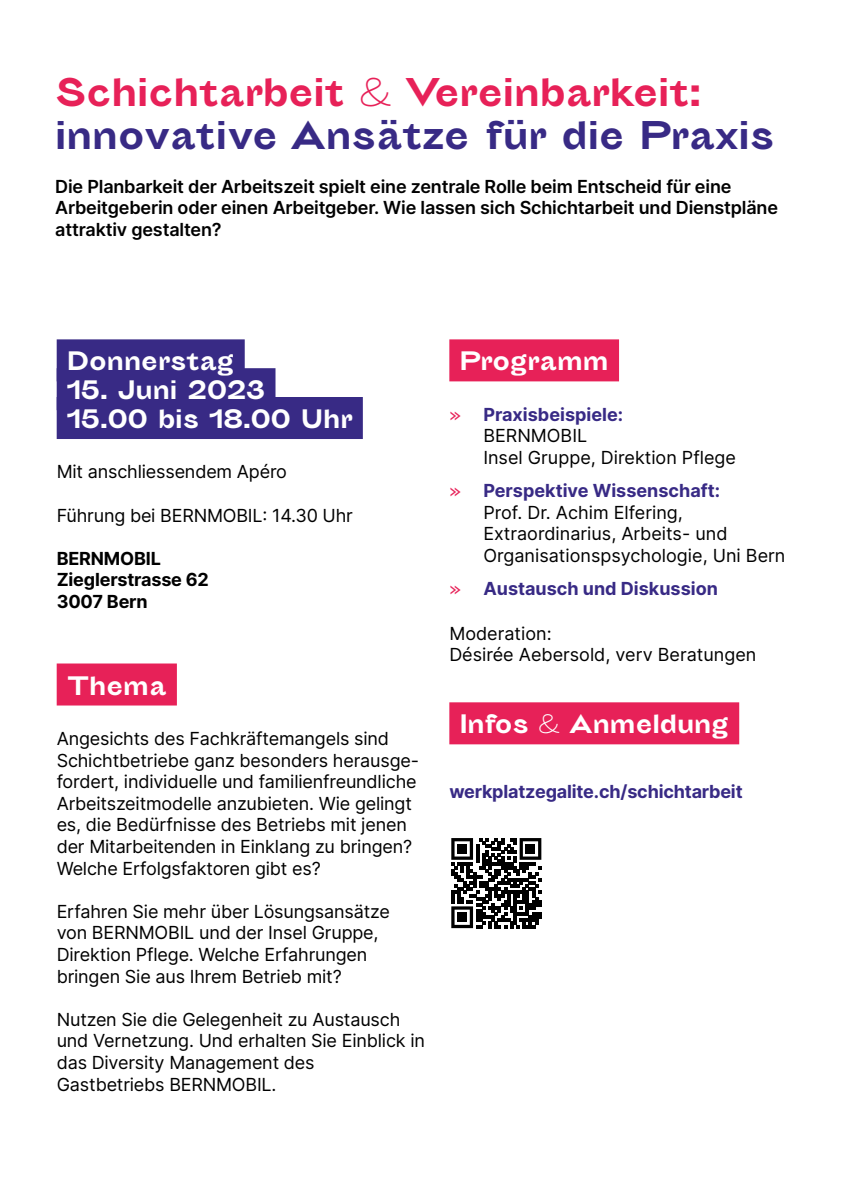
<style>
.page{position:relative;width:842px;height:1191px;background:#fff}
.page>*{position:absolute;margin:0;border:0;box-sizing:border-box;transform-origin:0 0}
.t1{font:36px "Sporting Grotesque XX Gras";color:#382a85}
.t2{font:36px "Sporting Grotesque XX Gras";color:#e72158}
.t3{font:24px/28.8px "Sporting Grotesque XX Gras";color:#fff}
.t4{font:18px/21.6px "Inter";letter-spacing:-.01em;color:#000}
.t5{font:600 18px/21.6px "Inter";letter-spacing:-.01em;color:#000}
.t6{font:700 18px "Inter";letter-spacing:-.01em;color:#382a85}
.t7{font:700 18px/21.6px "Inter";letter-spacing:-.01em;color:#000}
.s1{font-family:"Sporting Grotesque XX Gras";color:#e72158}
.s2{font-weight:700;color:#382a85}
.s3{font-family:"Sporting Grotesque XX Gras";font-weight:400;color:#e72158}
</style>
<div class="page">
<div style="left:57px;top:339px;width:188px;height:42px;background:#382a85"></div>
<div style="left:57px;top:368px;width:218px;height:42px;background:#382a85"></div>
<div style="left:57px;top:397px;width:306px;height:42px;background:#382a85"></div>
<div style="left:57px;top:663px;width:120px;height:42px;background:#e72158"></div>
<div style="left:449px;top:339px;width:170px;height:42px;background:#e72158"></div>
<div style="left:449px;top:702px;width:290px;height:42px;background:#e72158"></div>
<svg style="left:451px;top:838px;width:90px;height:90px"></svg>
<div style="left:457px;top:844px;width:10px;height:9px;background:#000"></div>
<div style="left:526px;top:844px;width:9px;height:9px;background:#000"></div>
<div style="left:457px;top:912px;width:10px;height:10px;background:#000"></div>
<h1 class="t2" style="left:55px;top:67px;width:647px">Schichtarbeit &amp; Vereinbarkeit:</h1>
<h1 class="t1" style="left:55px;top:111px;width:721px">innovative Ansätze für die Praxis</h1>
<p class="t5" style="left:55px;top:175px;width:724px">Die Planbarkeit der Arbeitszeit spielt eine zentrale Rolle beim Entscheid für eine<br>Arbeitgeberin oder einen Arbeitgeber. Wie lassen sich Schichtarbeit und Dienstpläne attraktiv gestalten?</p>
<h2 class="t3" style="left:67px;top:347px;width:169px">Donnerstag</h2>
<h2 class="t3" style="left:67px;top:376px;width:287px">15. Juni 2023<br>15.00 bis 18.00 Uhr</h2>
<p class="t4" style="left:57px;top:461px;width:232px">Mit anschliessendem Apéro</p>
<p class="t4" style="left:57px;top:504px;width:298px">Führung bei BERNMOBIL: 14.30 Uhr</p>
<p class="t7" style="left:57px;top:547px;width:154px">BERNMOBIL<br>Zieglerstrasse 62<br>3007 Bern</p>
<h2 class="t3" style="left:67px;top:671px;width:101px">Thema</h2>
<p class="t4" style="left:57px;top:727px;width:364px">Angesichts des Fachkräftemangels sind Schichtbetriebe ganz besonders herausge&shy;fordert, individuelle und familienfreundliche Arbeitszeitmodelle anzubieten. Wie gelingt es, die Bedürfnisse des Betriebs mit jenen der Mitarbeitenden in Einklang zu bringen?<br>Welche Erfolgsfaktoren gibt es?</p>
<p class="t4" style="left:57px;top:900px;width:335px">Erfahren Sie mehr über Lösungsansätze von BERNMOBIL und der Insel Gruppe, Direktion Pflege. Welche Erfahrungen bringen Sie aus Ihrem Betrieb mit?</p>
<p class="t4" style="left:57px;top:1008px;width:370px">Nutzen Sie die Gelegenheit zu Austausch und Vernetzung. Und erhalten Sie Einblick in das Diversity Management des Gastbetriebs BERNMOBIL.</p>
<h2 class="t3" style="left:460px;top:347px;width:150px">Programm</h2>
<p class="t4" style="left:483px;top:403px;width:254px;text-indent:-34px"><span class="s1">»</span> <span class="s2">Praxisbeispiele:<br></span>BERNMOBIL<br>Insel Gruppe, Direktion Pflege</p>
<p class="t4" style="left:483px;top:479px;width:303px;text-indent:-34px"><span class="s1">»</span> <span class="s2">Perspektive Wissenschaft:<br></span>Prof. Dr. Achim Elfering,<br>Extraordinarius, Arbeits- und<br>Organisationspsychologie, Uni Bern</p>
<p class="t6" style="left:449px;top:575px;width:270px"><span class="s3">»</span> Austausch und Diskussion</p>
<p class="t4" style="left:449px;top:622px;width:309px">Moderation:<br>Désirée Aebersold, verv Beratungen</p>
<h2 class="t3" style="left:460px;top:710px;width:271px">Infos &amp; Anmeldung</h2>
<p class="t6" style="left:449px;top:778px;width:295px">werkplatzegalite.ch/schichtarbeit</p>
</div>
